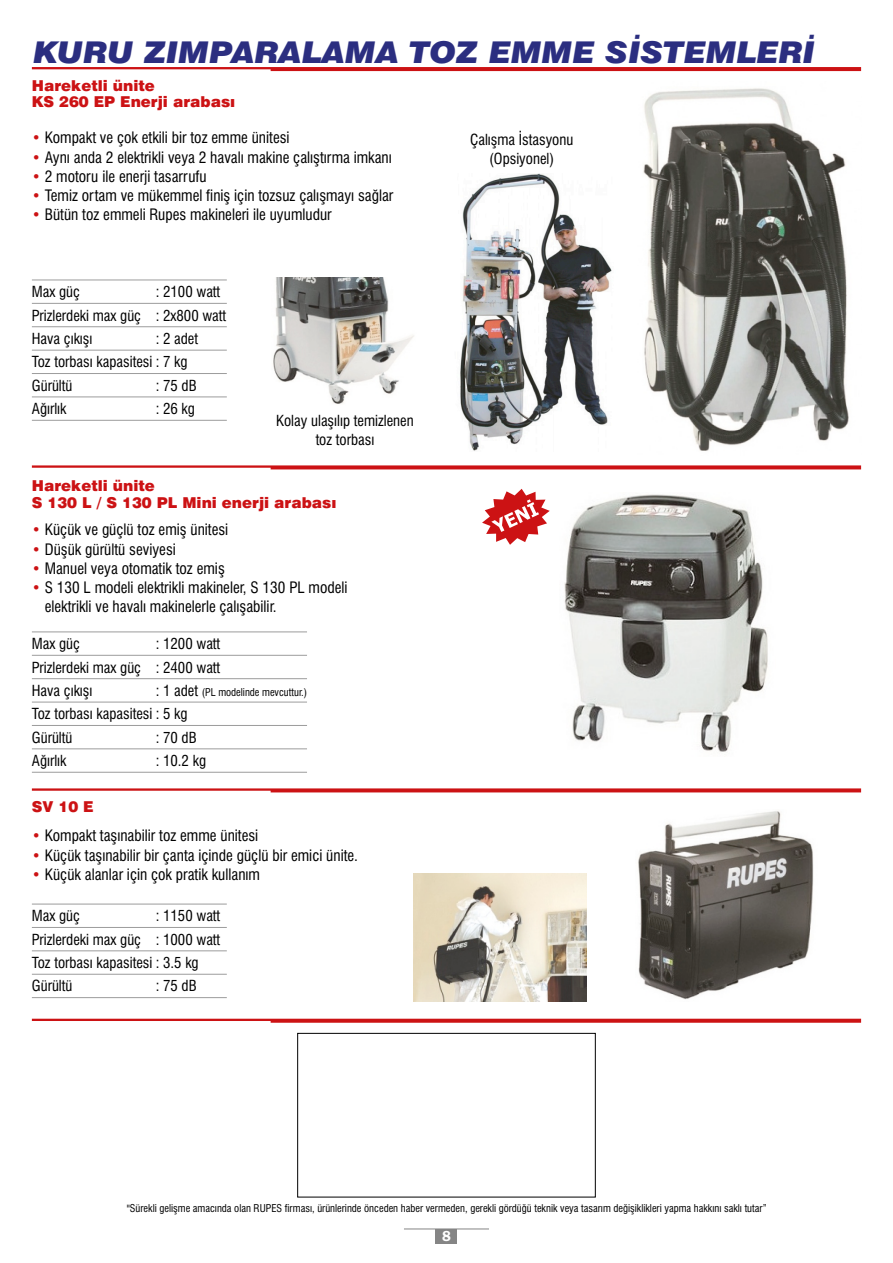
<style>
.page{position:relative;width:893px;height:1263px;background:#fff}
.page>*{position:absolute;margin:0;border:0;box-sizing:border-box;transform-origin:0 0}
.t1{font:italic 900 30px "Swiss 721 BT";color:#2b2e80;scale:1.09 1}
.t2{font:condensed 15.3px/19.2px "Swiss 721 BT";color:#000}
.t3{font:900 15px/16.6px "Swiss 721 BT";color:#cc1214}
.t4{font:600 15px "Franklin Gothic";color:#fff}
.t5{font:condensed 14.85px/23.4px "Swiss 721 BT";color:#000}
.t6{font:condensed 10.5px "Swiss 721 BT";color:#000}
.s1{color:#cc1214}
.s2{font-size:14.85px}
</style>
<div class="page">
<div style="left:297px;top:1033px;width:299px;height:164px;border:1px solid #000"></div>
<svg style="left:32px;top:67px;width:829px;height:4px;background:#d23032"></svg>
<svg style="left:32px;top:465px;width:829px;height:4px;background:#d64142"></svg>
<svg style="left:32px;top:788px;width:829px;height:4px;background:#d54042"></svg>
<svg style="left:32px;top:1019px;width:829px;height:4px;background:#d53e40"></svg>
<hr style="left:32px;top:280px;width:195px;height:1px;background:#9c9c9c">
<hr style="left:32px;top:303px;width:195px;height:1px;background:#9c9c9c">
<hr style="left:32px;top:326px;width:195px;height:1px;background:#9c9c9c">
<hr style="left:32px;top:350px;width:195px;height:1px;background:#9c9c9c">
<hr style="left:32px;top:373px;width:195px;height:1px;background:#9c9c9c">
<hr style="left:32px;top:396px;width:195px;height:1px;background:#9c9c9c">
<hr style="left:32px;top:420px;width:195px;height:1px;background:#9c9c9c">
<hr style="left:32px;top:631px;width:275px;height:1px;background:#9c9c9c">
<hr style="left:32px;top:655px;width:275px;height:1px;background:#9c9c9c">
<hr style="left:32px;top:678px;width:275px;height:1px;background:#9c9c9c">
<hr style="left:32px;top:702px;width:275px;height:1px;background:#9c9c9c">
<hr style="left:32px;top:725px;width:275px;height:1px;background:#9c9c9c">
<hr style="left:32px;top:748px;width:275px;height:1px;background:#9c9c9c">
<hr style="left:32px;top:772px;width:275px;height:1px;background:#9c9c9c">
<hr style="left:32px;top:904px;width:195px;height:1px;background:#9c9c9c">
<hr style="left:32px;top:927px;width:195px;height:1px;background:#9c9c9c">
<hr style="left:32px;top:950px;width:195px;height:1px;background:#9c9c9c">
<hr style="left:32px;top:974px;width:195px;height:1px;background:#9c9c9c">
<hr style="left:32px;top:997px;width:195px;height:1px;background:#9c9c9c">
<img style="left:643px;top:88px;width:206px;height:363px">
<img style="left:460px;top:173px;width:152px;height:278px">
<img style="left:273px;top:278px;width:141px;height:126px">
<img style="left:564px;top:494px;width:204px;height:258px">
<img style="left:638px;top:811px;width:176px;height:189px">
<img style="left:413px;top:874px;width:174px;height:127px">
<div style="left:436px;top:1229px;width:21px;height:15px;background:#858585"></div>
<hr style="left:404px;top:1228px;width:85px;height:1px;background:#858585">
<svg style="left:482px;top:489px;width:68px;height:56px"></svg>
<h1 class="t1" style="left:33px;top:40px;width:719px">KURU ZIMPARALAMA TOZ EMME SÝSTEMLERÝ</h1>
<p class="t3" style="left:32px;top:78px;width:205px">Hareketli ünite<br>KS 260 EP Enerji arabasý</p>
<p class="t2" style="left:32px;top:130px;width:259px"><span class="s1">•</span> Kompakt ve çok etkili bir toz emme ünitesi</p>
<p class="t2" style="left:32px;top:149px;width:361px"><span class="s1">•</span> Ayný anda 2 elektrikli veya 2 havalý makine çalýþtýrma imkaný</p>
<p class="t2" style="left:32px;top:168px;width:176px"><span class="s1">•</span> 2 motoru ile enerji tasarrufu</p>
<p class="t2" style="left:32px;top:187px;width:363px"><span class="s1">•</span> Temiz ortam ve mükemmel finiþ için tozsuz çalýþmayý saðlar</p>
<p class="t2" style="left:32px;top:207px;width:301px"><span class="s1">•</span> Bütün toz emmeli Rupes makineleri ile uyumludur</p>
<p class="t5" style="left:32px;top:282px;width:196px;text-indent:124px">: 2100 watt<br>Prizlerdeki max güç : 2x800 watt<br>Hava çýkýþý</p>
<p class="t5" style="left:32px;top:282px;width:50px">Max güç</p>
<p class="t5" style="left:32px;top:328px;width:168px;text-indent:124px">: 2 adet<br>Toz torbasý kapasitesi : 7 kg<br>Gürültü<br>Aðýrlýk</p>
<p class="t5" style="left:156px;top:375px;width:43px">: 75 dB : 26 kg</p>
<p class="t5" style="left:276px;top:413px;width:139px;line-height:18.6px;text-align:center">Kolay ulaþýlýp temizlenen toz torbasý</p>
<p class="t3" style="left:32px;top:479px;width:306px">Hareketli ünite<br>S 130 L / S 130 PL Mini enerji arabasý</p>
<p class="t2" style="left:32px;top:522px;width:198px"><span class="s1">•</span> Küçük ve güçlü toz emiþ ünitesi</p>
<p class="t2" style="left:32px;top:541px;width:145px"><span class="s1">•</span> Düþük gürültü seviyesi</p>
<p class="t2" style="left:32px;top:560px;width:194px"><span class="s1">•</span> Manuel veya otomatik toz emiþ</p>
<p class="t2" style="left:45px;top:579px;width:304px;text-indent:-13px"><span class="s1">•</span> S 130 L modeli elektrikli makineler, S 130 PL modeli elektrikli ve havalý makinelerle çalýþabilir.</p>
<p class="t5" style="left:32px;top:633px;width:50px">Max güç</p>
<p class="t5" style="left:156px;top:633px;width:66px">: 1200 watt</p>
<p class="t5" style="left:32px;top:657px;width:111px">Prizlerdeki max güç<br>Hava çýkýþý</p>
<p class="t5" style="left:156px;top:657px;width:66px">: 2400 watt</p>
<p class="t6" style="left:156px;top:688px;width:153px"><span class="s2">: 1 adet</span> (PL modelinde mevcuttur.)</p>
<p class="t5" style="left:32px;top:704px;width:157px">Toz torbasý kapasitesi : 5 kg<br>Gürültü<br>Aðýrlýk</p>
<p class="t5" style="left:156px;top:727px;width:52px">: 70 dB<br>: 10.2 kg</p>
<p class="t3" style="left:32px;top:800px;width:63px">SV 10 E</p>
<p class="t2" style="left:32px;top:828px;width:228px"><span class="s1">•</span> Kompakt taþýnabilir toz emme ünitesi</p>
<p class="t2" style="left:32px;top:847px;width:328px"><span class="s1">•</span> Küçük taþýnabilir bir çanta içinde güçlü bir emici ünite.</p>
<p class="t2" style="left:32px;top:866px;width:230px"><span class="s1">•</span> Küçük alanlar için çok pratik kullaným</p>
<p class="t5" style="left:32px;top:906px;width:190px;text-indent:124px">: 1150 watt<br>Prizlerdeki max güç : 1000 watt<br>Toz torbasý kapasitesi : 3.5 kg<br>Gürültü</p>
<p class="t5" style="left:32px;top:906px;width:50px">Max güç</p>
<p class="t5" style="left:156px;top:976px;width:43px">: 75 dB</p>
<p class="t5" style="left:470px;top:132px;width:105px;line-height:18.6px;text-align:center">Çalýþma Ýstasyonu (Opsiyonel)</p>
<p class="t6" style="left:127px;top:1204px;width:642px">"Sürekli geliþme amacýnda olan RUPES firmasý, ürünlerinde önceden haber vermeden, gerekli gördüðü teknik veya tasarým deðiþiklikleri yapma hakkýný saklý tutar”</p>
<p class="t4" style="left:442px;top:1231px;width:10px">8</p>
</div>
